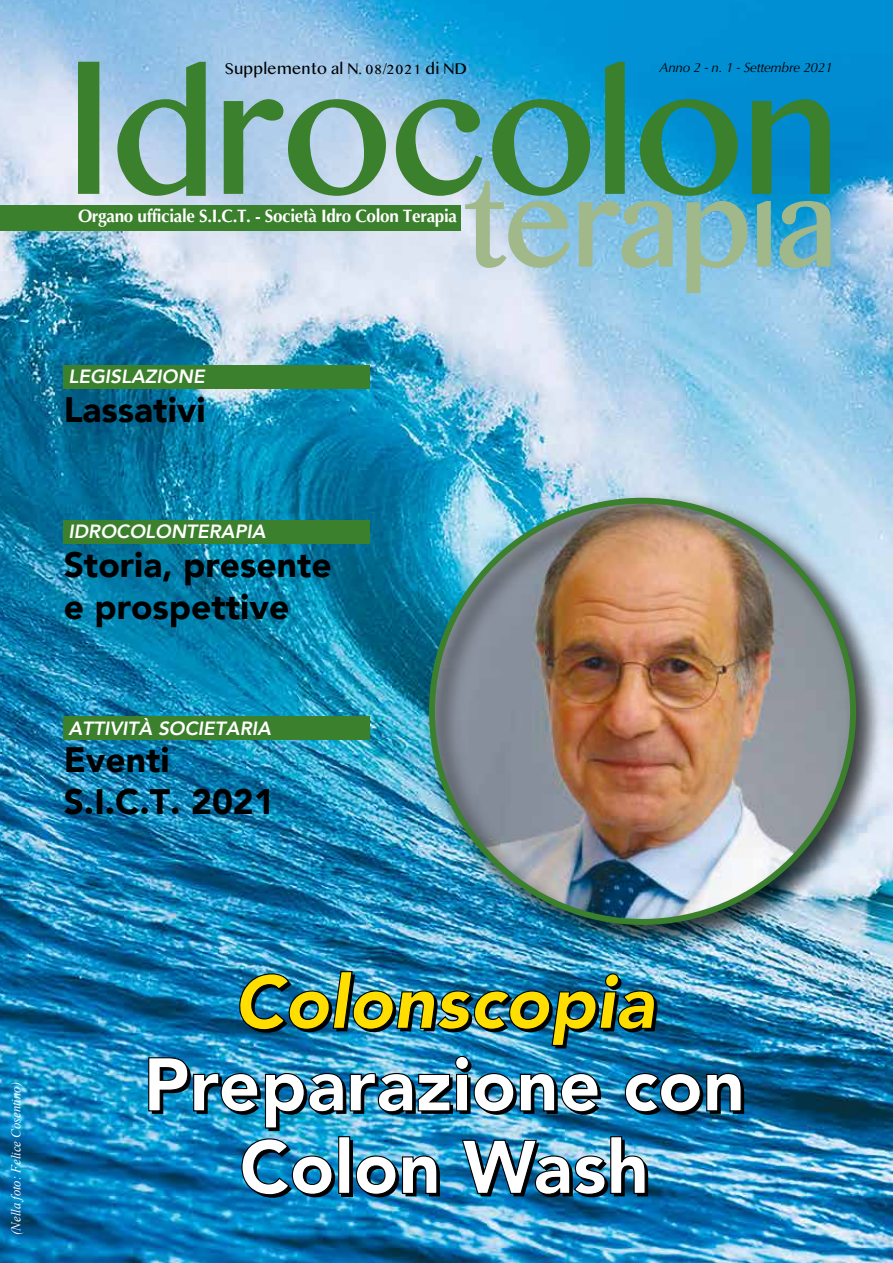
<style>
.page{position:relative;width:893px;height:1263px;background:#fff}
.page>*{position:absolute;margin:0;border:0;box-sizing:border-box;transform-origin:0 0}
.t1{font:900 75px/82.5px "Avenir";color:#fff;text-align:center}
.t2{font:italic 900 75px "Avenir";color:#ffde00}
.t3{font:900 35.25px/42.5px "Avenir";color:#000}
.t4{font:italic 800 19.05px "Avenir";color:#fff}
.t5{font:700 18px "Optima";letter-spacing:-.02em;color:#fff;scale:.95 1}
.t6{font:16.5px "Oriya MN";letter-spacing:-.02em;color:#000}
.t7{font:italic 13.5px "Times New Roman";color:#fff;scale:.94 1}
.t8{font:italic 13.5px "Optima";letter-spacing:-.02em;color:#000}
</style>
<div class="page">
<img style="left:0;top:0;width:893px;height:1263px">
<svg style="left:77px;top:61px;width:754px;height:136px;background:#5ba5a9"></svg>
<div style="left:0;top:205px;width:461px;height:25px;background:#3b802c"></div>
<svg style="left:464px;top:180px;width:367px;height:114px;background:#85bbc2"></svg>
<div style="left:64px;top:365px;width:306px;height:24px;background:#3b802c"></div>
<div style="left:64px;top:716px;width:306px;height:23px;background:#3b802c"></div>
<div style="left:64px;top:520px;width:306px;height:24px;background:#3b802c"></div>
<img style="left:417px;top:485px;width:472px;height:473px">
<img style="left:238px;top:970px;width:417px;height:77px">
<img style="left:148px;top:1055px;width:451px;height:74px">
<img style="left:624px;top:1072px;width:118px;height:41px">
<img style="left:241px;top:1138px;width:92px;height:58px">
<div style="left:338px;top:1136px;width:12px;height:58px;border:1px solid #000"></div>
<img style="left:355px;top:1155px;width:83px;height:40px">
<img style="left:461px;top:1135px;width:185px;height:60px">
<p class="t6" style="left:224px;top:60px;width:244px">Supplemento al N. 08/2021 di ND</p>
<p class="t8" style="left:660px;top:59px;width:174px">Anno 2 - n. 1 - Settembre 2021</p>
<p class="t5" style="left:78px;top:206px;width:400px">Organo ufficiale S.I.C.T. - Società Idro Colon Terapia</p>
<p class="t4" style="left:68px;top:365px;width:138px">LEGISLAZIONE</p>
<p class="t3" style="left:64px;top:387px;width:143px">Lassativi</p>
<p class="t4" style="left:68px;top:520px;width:199px">IDROCOLONTERAPIA</p>
<p class="t3" style="left:64px;top:542px;width:270px">Storia, presente e prospettive</p>
<p class="t4" style="left:68px;top:717px;width:204px">ATTIVITÀ SOCIETARIA</p>
<p class="t3" style="left:64px;top:738px;width:213px">Eventi<br>S.I.C.T. 2021</p>
<p class="t7" style="left:7px;top:1235px;width:165px;rotate:-90deg">(Nella foto: Felice Cosentino)</p>
<h1 class="t2" style="left:234px;top:940px;width:422px">Colonscopia</h1>
<h1 class="t1" style="left:143px;top:1041px;width:603px">Preparazione con<br>Colon Wash</h1>
</div>
